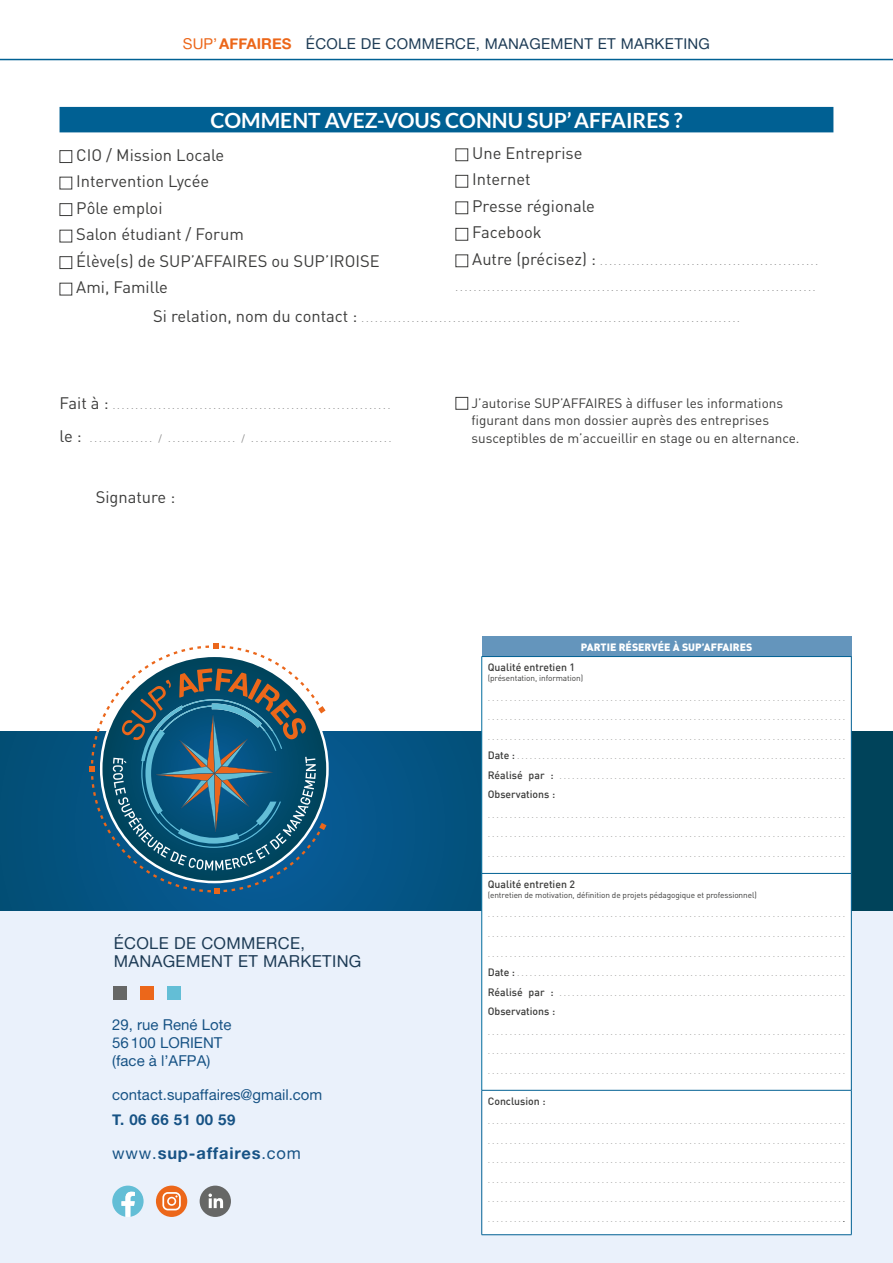
<style>
.page{position:relative;width:893px;height:1263px;background:#fff}
.page>*{position:absolute;margin:0;border:0;box-sizing:border-box;transform-origin:0 0}
.t1{font:700 21px "Lato";color:#fff}
.t2{font:16.5px/26.5px "DIN";color:#3c3c3b}
.t3{font:16.5px/18px "Alte Haas Grotesk";letter-spacing:.02em;color:#1e3c56}
.t4{font:16.5px "Alte Haas Grotesk Bold";letter-spacing:.05em;color:#175385}
.t5{font:15px/18px "Alte Haas Grotesk";color:#175385}
.t6{font:15px "Alte Haas Grotesk";letter-spacing:.02em;color:#1e3c56}
.t7{font:15px "Alte Haas Grotesk Bold";letter-spacing:.03em;color:#175385}
.t8{font:13.5px/18px "DIN";color:#3c3c3b}
.t9{font:500 10.5px "DIN";color:#3c3c3b}
.t10{font:900 10.5px "DIN";color:#fff}
.t11{font:9.75px "DIN";color:#878787}
.t12{font:9px/19.5px "DIN";color:#9d9d9c;text-align:justify}
.t13{font:8.25px "DIN";letter-spacing:-.01em;color:#3c3c3b}
.s1{color:#ec671a}
.s2{font-family:"Alte Haas Grotesk Bold";color:#ec671a}
.s3{font-size:16.5px;color:#3c3c3b}
.s4{font-family:"Alte Haas Grotesk"}
.s5{font-weight:500;font-size:10.5px;color:#3c3c3b}
.s6{color:#000}
</style>
<div class="page">
<div style="left:0;top:889px;width:893px;height:374px;background:#eaf1fb"></div>
<svg style="left:0;top:731px;width:893px;height:179px;background:#03517c"></svg>
<div style="left:60px;top:107px;width:773px;height:25px;background:#006093"></div>
<div style="left:60px;top:150px;width:12px;height:13px;border:1px solid #3c3c3b"></div>
<div style="left:60px;top:203px;width:12px;height:13px;border:1px solid #3c3c3b"></div>
<div style="left:60px;top:256px;width:12px;height:13px;border:1px solid #3c3c3b"></div>
<div style="left:455px;top:148px;width:13px;height:13px;border:1px solid #3c3c3b"></div>
<div style="left:455px;top:175px;width:13px;height:13px;border:1px solid #3c3c3b"></div>
<div style="left:455px;top:201px;width:13px;height:13px;border:1px solid #3c3c3b"></div>
<div style="left:455px;top:228px;width:13px;height:13px;border:1px solid #3c3c3b"></div>
<div style="left:455px;top:254px;width:13px;height:13px;border:1px solid #3c3c3b"></div>
<div style="left:455px;top:397px;width:13px;height:13px;border:1px solid #3c3c3b"></div>
<div style="left:482px;top:636px;width:369px;height:20px;background:#6495bc"></div>
<div style="left:482px;top:657px;width:369px;height:577px;background:#fff"></div>
<hr style="left:481px;top:657px;width:1px;height:216px;background:#006c9c">
<hr style="left:482px;top:656px;width:369px;height:1px;background:#006093">
<hr style="left:851px;top:657px;width:1px;height:216px;background:#006093">
<hr style="left:481px;top:873px;width:1px;height:217px;background:#006c9c">
<hr style="left:482px;top:873px;width:369px;height:1px;background:#006093">
<hr style="left:851px;top:874px;width:1px;height:216px;background:#006093">
<hr style="left:481px;top:1090px;width:1px;height:144px;background:#006093">
<hr style="left:482px;top:1090px;width:369px;height:1px;background:#006093">
<hr style="left:851px;top:1090px;width:1px;height:144px;background:#006093">
<hr style="left:482px;top:1234px;width:369px;height:1px;background:#006093">
<hr style="left:0;top:59px;width:893px;height:1px;background:#006093">
<svg style="left:89px;top:644px;width:237px;height:250px"></svg>
<div style="left:156px;top:1185px;width:31px;height:32px;background:#ec671a;border-radius:50%"></div>
<svg style="left:162px;top:1192px;width:19px;height:18px"></svg>
<svg style="left:112px;top:1185px;width:32px;height:32px"></svg>
<div style="left:200px;top:1185px;width:31px;height:32px;background:#666766;border-radius:50%"></div>
<svg style="left:208px;top:1193px;width:15px;height:15px"></svg>
<div style="left:168px;top:987px;width:13px;height:13px;background:#63bed6"></div>
<div style="left:141px;top:987px;width:13px;height:13px;background:#ec671a"></div>
<div style="left:114px;top:987px;width:13px;height:13px;background:#666766"></div>
<h3 class="t6" style="left:183px;top:35px;width:529px"><span class="s1">SUP’</span><span class="s2">AFFAIRES</span> ÉCOLE DE COMMERCE, MANAGEMENT ET MARKETING</h3>
<h1 class="t1" style="left:210px;top:108px;width:474px">COMMENT AVEZ-VOUS CONNU SUP’AFFAIRES ?</h1>
<h2 class="t2" style="left:76px;top:141px;width:305px">CIO / Mission Locale<br>Intervention Lycée<br>Pôle emploi<br>Salon étudiant / Forum<br>Élève(s) de SUP’AFFAIRES ou SUP’IROISE<br>Ami, Famille</h2>
<h2 class="t2" style="left:472px;top:139px;width:124px">Une Entreprise<br>Internet<br>Presse régionale<br>Facebook</h2>
<p class="t11" style="left:472px;top:255px;width:347px"><span class="s3">Autre (précisez) :</span> ................................................</p>
<p class="t11" style="left:455px;top:282px;width:362px">...............................................................................</p>
<p class="t11" style="left:153px;top:312px;width:588px"><span class="s3">Si relation, nom du contact :</span> ...................................................................................</p>
<p class="t11" style="left:60px;top:400px;width:332px"><span class="s3">Fait à :</span> .............................................................</p>
<p class="t11" style="left:60px;top:432px;width:333px"><span class="s3">le :</span> .............. / ............... / ...............................</p>
<h2 class="t2" style="left:96px;top:484px;width:81px">Signature :</h2>
<h2 class="t3" style="left:114px;top:934px;width:249px">ÉCOLE DE COMMERCE,<br>MANAGEMENT ET MARKETING</h2>
<h3 class="t5" style="left:112px;top:1016px;width:121px">29, rue René Lote<br>56100 LORIENT (face à l’AFPA)</h3>
<h3 class="t5" style="left:112px;top:1086px;width:212px">contact.supaffaires@gmail.com</h3>
<h3 class="t7" style="left:112px;top:1110px;width:125px">T. 06 66 51 00 59</h3>
<h2 class="t4" style="left:112px;top:1143px;width:190px"><span class="s4">www.</span>sup-affaires<span class="s4">.com</span></h2>
<h3 class="t8" style="left:471px;top:393px;width:330px">J’autorise SUP’AFFAIRES à diffuser les informations figurant dans mon dossier auprès des entreprises susceptibles de m’accueillir en stage ou en alternance.</h3>
<p class="t10" style="left:581px;top:640px;width:173px">PARTIE RÉSERVÉE À SUP’AFFAIRES</p>
<p class="t9" style="left:488px;top:661px;width:89px">Qualité entretien 1</p>
<p class="t13" style="left:488px;top:673px;width:97px">(présentation, information)</p>
<p class="t12" style="left:488px;top:687px;width:359px">.................................................................................. .................................................................................. ..................................................................................<br><span class="s5">Date :</span> ..............................................................................<br><span class="s5">Réalisé par :</span> ....................................................................</p>
<p class="t9" style="left:488px;top:788px;width:69px">Observations :</p>
<p class="t12" style="left:488px;top:804px;width:359px">.................................................................................. .................................................................................. ..................................................................................</p>
<p class="t9" style="left:488px;top:877px;width:89px">Qualité entretien 2</p>
<p class="t13" style="left:488px;top:890px;width:271px">(entretien de motivation, définition de projets pédagogique et professionnel)</p>
<p class="t12" style="left:488px;top:904px;width:359px">.................................................................................. .................................................................................. ..................................................................................<br><span class="s5">Date :</span> ..............................................................................<br><span class="s5">Réalisé par :</span> ....................................................................</p>
<p class="t9" style="left:488px;top:1004px;width:69px">Observations :</p>
<p class="t12" style="left:488px;top:1021px;width:359px">.................................................................................. .................................................................................. ..................................................................................</p>
<p class="t9" style="left:488px;top:1094px;width:59px">Conclusion :</p>
<p class="t12" style="left:488px;top:1111px;width:359px">.................................................................................. .................................................................................. .................................................................................. .................................................................................. .................................................................................. .................................................................................<span class="s6">.</span></p>
</div>
